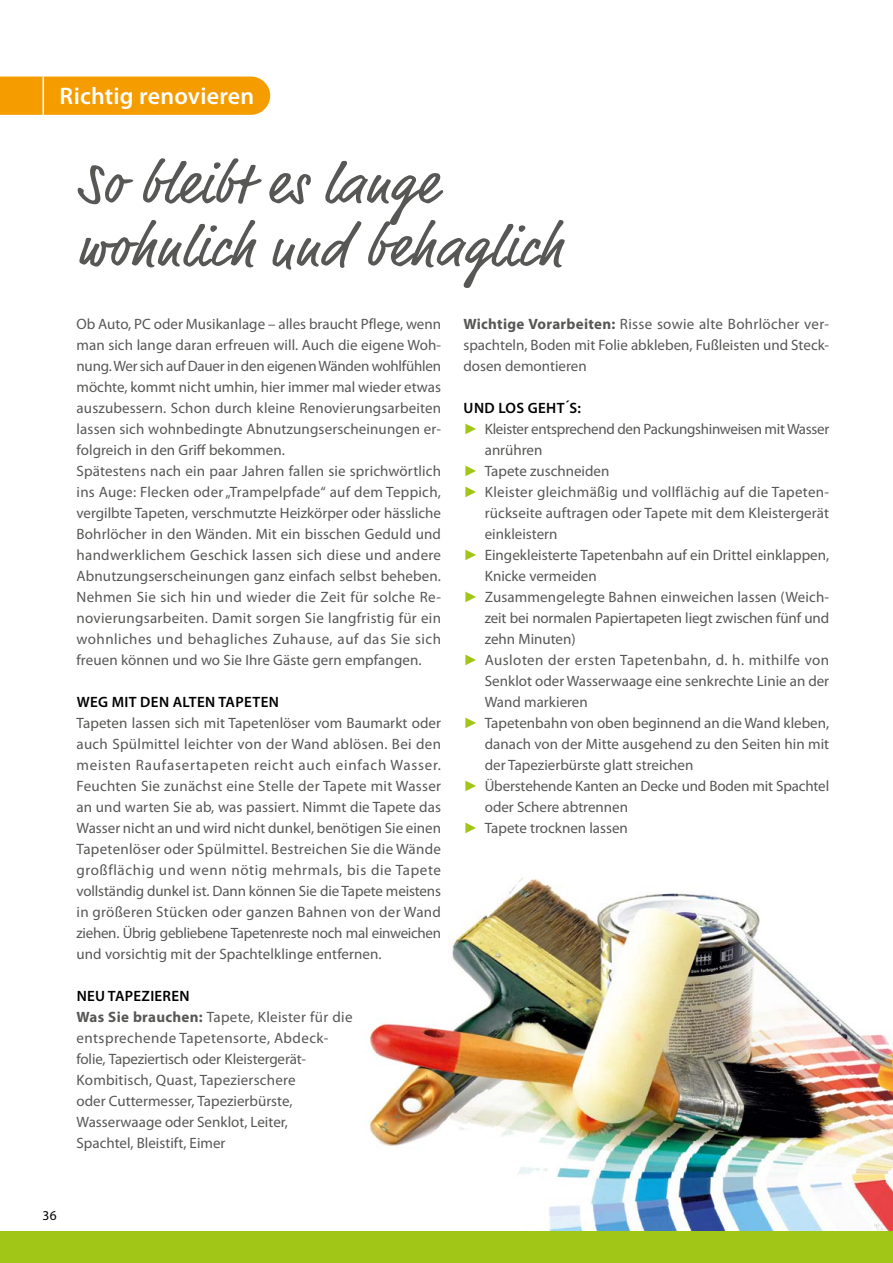
<style>
.page{position:relative;width:893px;height:1263px;background:#fff}
.page>*{position:absolute;margin:0;border:0;box-sizing:border-box;transform-origin:0 0}
.t1{font:57px/63px "Market Pro";letter-spacing:.02em;color:#575756}
.t2{font:600 24px "Myriad Pro";letter-spacing:.01em;color:#fff}
.t3{font:15px/21px "Myriad Pro";letter-spacing:.005em;color:#575756}
.t4{font:15px "Myriad Pro";letter-spacing:-.02em;color:#575756}
.t5{font:15px "Myriad Pro";letter-spacing:.03em;color:#575756}
.t6{font:600 15px "Myriad Pro";letter-spacing:.025em;color:#000}
.t7{font:13.5px "Myriad Pro";color:#000}
.s1{font-weight:600;color:#000}
.s2{font-weight:700}
.s3{font-family:"Arial";font-style:italic;color:#a2c617}
</style>
<div class="page">
<img style="left:364px;top:877px;width:529px;height:354px">
<div style="left:0;top:77px;width:270px;height:38px;background:#f59c00"></div>
<hr style="left:43px;top:77px;width:1px;height:38px;background:#fff">
<div style="left:0;top:1231px;width:893px;height:32px;background:#a2c617"></div>
<h2 class="t2" style="left:60px;top:80px;width:196px">Richtig renovieren</h2>
<h1 class="t1" style="left:77px;top:155px;width:487px">So bleibt es lange wohnlich und behaglich</h1>
<p class="t3" style="left:77px;top:313px;width:366px">Ob Auto, PC oder Musikanlage – alles braucht Pflege, wenn man sich lange daran erfreuen will. Auch die eigene Woh&shy;nung. Wer sich auf Dauer in den eigenen Wänden wohlfühlen möchte, kommt nicht umhin, hier immer mal wieder etwas auszubessern. Schon durch kleine Renovierungsarbeiten lassen sich wohnbedingte Abnutzungserscheinungen er&shy;folgreich in den Griff bekommen.<br>Spätestens nach ein paar Jahren fallen sie sprichwörtlich ins Auge: Flecken oder „Trampelpfade“ auf dem Teppich, vergilbte Tapeten, verschmutzte Heizkörper oder hässliche Bohrlöcher in den Wänden. Mit ein bisschen Geduld und handwerklichem Geschick lassen sich diese und andere Abnutzungserscheinungen ganz einfach selbst beheben.<br>Nehmen Sie sich hin und wieder die Zeit für solche Re&shy;novierungsarbeiten. Damit sorgen Sie langfristig für ein wohnliches und behagliches Zuhause, auf das Sie sich freuen können und wo Sie Ihre Gäste gern empfangen.</p>
<p class="t6" style="left:77px;top:692px;width:204px">WEG MIT DEN ALTEN TAPETEN</p>
<p class="t3" style="left:77px;top:712px;width:366px;text-align:justify">Tapeten lassen sich mit Tapetenlöser vom Baumarkt oder auch Spülmittel leichter von der Wand ablösen. Bei den meisten Raufasertapeten reicht auch einfach Wasser.<br>Feuchten Sie zunächst eine Stelle der Tapete mit Wasser an und warten Sie ab, was passiert. Nimmt die Tapete das Wasser nicht an und wird nicht dunkel, benötigen Sie einen Tapetenlöser oder Spülmittel. Bestreichen Sie die Wände großflächig und wenn nötig mehrmals, bis die Tapete vollständig dunkel ist. Dann können Sie die Tapete meistens in größeren Stücken oder ganzen Bahnen von der Wand ziehen. Übrig gebliebene Tapetenreste noch mal einweichen und vorsichtig mit der Spachtelklinge entfernen.</p>
<p class="t3" style="left:77px;top:985px;width:278px"><span class="s1">NEU TAPEZIEREN<br></span><span class="s2">Was Sie brauchen:</span> Tapete, Kleister für die entsprechende Tapetensorte, Abdeck&shy;folie, Tapeziertisch oder Kleistergerät-Kombitisch, Quast, Tapezierschere<br>oder Cuttermesser, Tapezierbürste, Wasserwaage oder Senklot, Leiter,<br>Spachtel, Bleistift, Eimer</p>
<p class="t3" style="left:463px;top:313px;width:367px;text-align:justify"><span class="s2">Wichtige Vorarbeiten:</span> Risse sowie alte Bohrlöcher ver&shy;spachteln, Boden mit Folie abkleben, Fußleisten und Steck&shy;dosen demontieren</p>
<p class="t6" style="left:464px;top:398px;width:119px">UND LOS GEHT´S:</p>
<p class="t4" style="left:463px;top:419px;width:367px"><span class="s3">►</span> Kleister entsprechend den Packungshinweisen mit Wasser</p>
<p class="t3" style="left:485px;top:439px;width:59px">anrühren</p>
<p class="t3" style="left:463px;top:460px;width:147px"><span class="s3">►</span> Tapete zuschneiden</p>
<p class="t3" style="left:463px;top:481px;width:367px"><span class="s3">►</span> Kleister gleichmäßig und vollflächig auf die Tapeten-</p>
<p class="t3" style="left:485px;top:502px;width:346px">rückseite auftragen oder Tapete mit dem Kleistergerät</p>
<p class="t3" style="left:485px;top:523px;width:74px">einkleistern</p>
<p class="t3" style="left:463px;top:544px;width:367px"><span class="s3">►</span> Eingekleisterte Tapetenbahn auf ein Drittel einklappen,</p>
<p class="t3" style="left:485px;top:565px;width:113px">Knicke vermeiden</p>
<p class="t3" style="left:463px;top:586px;width:367px"><span class="s3">►</span> Zusammengelegte Bahnen einweichen lassen (Weich-</p>
<p class="t3" style="left:485px;top:607px;width:346px">zeit bei normalen Papiertapeten liegt zwischen fünf und</p>
<p class="t3" style="left:485px;top:628px;width:92px">zehn Minuten)</p>
<p class="t5" style="left:463px;top:650px;width:367px"><span class="s3">►</span> Ausloten der ersten Tapetenbahn, d. h. mithilfe von</p>
<p class="t3" style="left:485px;top:670px;width:346px">Senklot oder Wasserwaage eine senkrechte Linie an der</p>
<p class="t3" style="left:485px;top:691px;width:105px">Wand markieren</p>
<p class="t3" style="left:463px;top:712px;width:367px"><span class="s3">►</span> Tapetenbahn von oben beginnend an die Wand kleben,</p>
<p class="t3" style="left:485px;top:733px;width:346px">danach von der Mitte ausgehend zu den Seiten hin mit</p>
<p class="t3" style="left:485px;top:754px;width:210px">der Tapezierbürste glatt streichen</p>
<p class="t3" style="left:463px;top:775px;width:367px"><span class="s3">►</span> Überstehende Kanten an Decke und Boden mit Spachtel</p>
<p class="t3" style="left:485px;top:796px;width:145px">oder Schere abtrennen</p>
<p class="t3" style="left:463px;top:817px;width:166px"><span class="s3">►</span> Tapete trocknen lassen</p>
<p class="t7" style="left:43px;top:1207px;width:16px">36</p>
</div>
